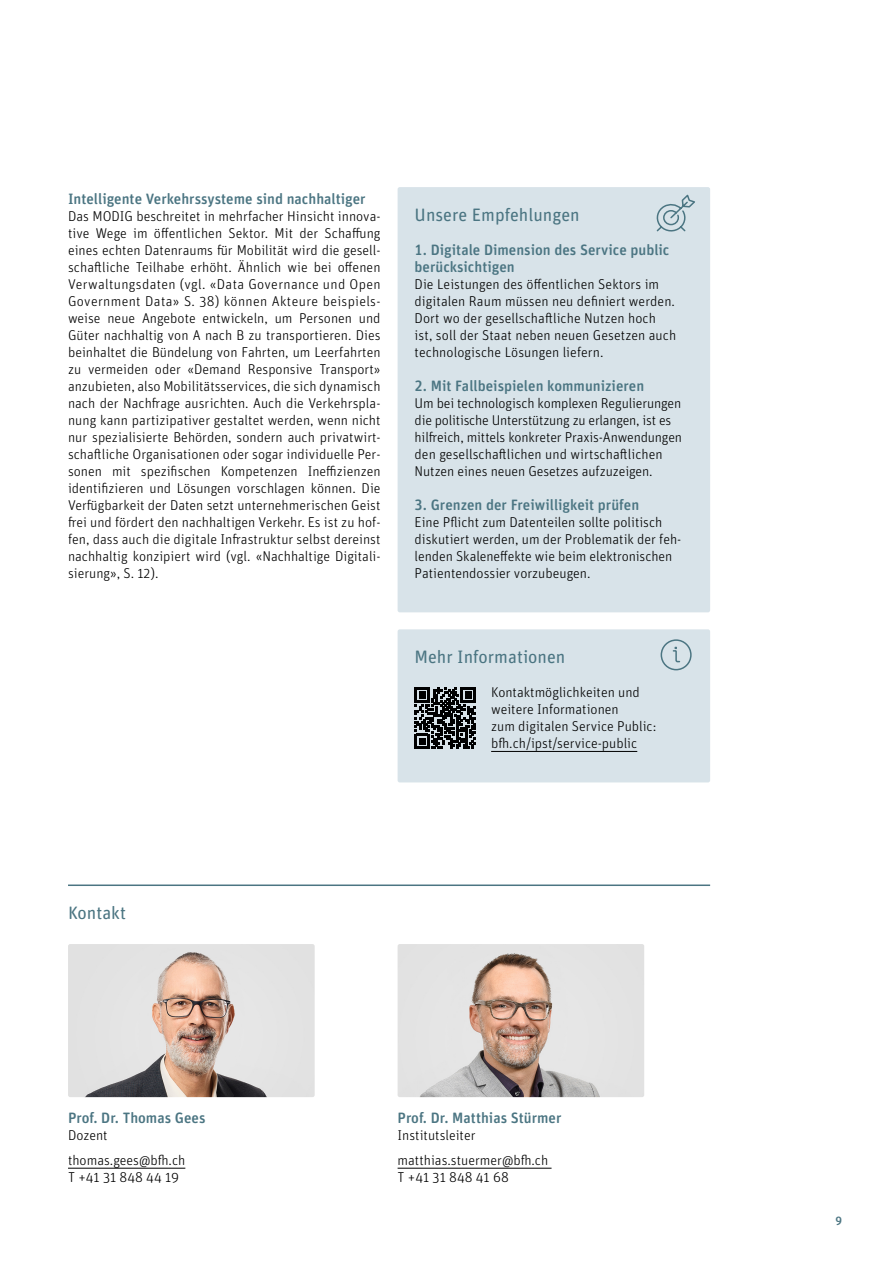
<style>
.page{position:relative;width:893px;height:1263px;background:#fff}
.page>*{position:absolute;margin:0;border:0;box-sizing:border-box;transform-origin:0 0}
.Boxe_UT_neu_ej{font:18px "Unit Rounded Pro";color:#4b7582}
.Untertitel_1{font:18px "Unit Rounded Pro";color:#4b7582}
.Untertitel_2{font:500 15px/17px "Unit Rounded Pro";color:#4b7582}
.Fliesstext_Blocksatz{font:300 14.25px/17px "Unit Rounded Pro";color:#000;text-align:justify}
.Fliesstext{font:300 14.25px/17px "Unit Rounded Pro";color:#000}
.Autoren{font:300 14.25px/17px "Unit Rounded Pro";color:#000}
.t1{font:500 12px "Unit Rounded Pro";color:#4b7582}
</style>
<div class="page">
<hr style="left:68px;top:884px;width:642px;height:2px;background:#4b7582">
<hr style="left:68px;top:1168px;width:117px;height:1px;background:#000">
<hr style="left:398px;top:1168px;width:154px;height:1px;background:#000">
<img style="left:68px;top:944px;width:247px;height:153px">
<img style="left:398px;top:944px;width:246px;height:153px">
<div style="left:398px;top:629px;width:312px;height:153px;background:#d8e3e9;border-radius:2px"></div>
<hr style="left:491px;top:751px;width:146px;height:1px;background:#000">
<div style="left:398px;top:187px;width:312px;height:425px;background:#d8e3e9;border-radius:2px"></div>
<svg style="left:656px;top:194px;width:39px;height:38px"></svg>
<svg style="left:415px;top:688px;width:61px;height:60px"></svg>
<svg style="left:660px;top:639px;width:32px;height:32px"></svg>
<p class="Untertitel_2" style="left:68px;top:190px;width:299px">Intelligente Verkehrssysteme sind nachhaltiger</p>
<p class="Fliesstext_Blocksatz" style="left:68px;top:207px;width:314px">Das MODIG beschreitet in mehrfacher Hinsicht innova&shy;tive Wege im öffentlichen Sektor. Mit der Schaffung eines echten Datenraums für Mobilität wird die gesell&shy;schaftliche Teilhabe erhöht. Ähnlich wie bei offenen Verwaltungsdaten (vgl. «Data Governance und Open Government Data» S. 38) können Akteure beispiels&shy;weise neue Angebote entwickeln, um Personen und Güter nachhaltig von A nach B zu transportieren. Dies beinhaltet die Bündelung von Fahrten, um Leerfahrten zu vermeiden oder «Demand Responsive Transport» anzubieten, also Mobilitätsservices, die sich dynamisch nach der Nachfrage ausrichten. Auch die Verkehrspla&shy;nung kann partizipativer gestaltet werden, wenn nicht nur spezialisierte Behörden, sondern auch privatwirt&shy;schaftliche Organisationen oder sogar individuelle Per&shy;sonen mit spezifischen Kompetenzen Ineffizienzen identifizieren und Lösungen vorschlagen können. Die Verfügbarkeit der Daten setzt unternehmerischen Geist frei und fördert den nachhaltigen Verkehr. Es ist zu hof&shy;fen, dass auch die digitale Infrastruktur selbst dereinst nachhaltig konzipiert wird (vgl. «Nachhaltige Digitali&shy;sierung», S. 12).</p>
<p class="Boxe_UT_neu_ej" style="left:415px;top:202px;width:167px">Unsere Empfehlungen</p>
<p class="Untertitel_2" style="left:415px;top:241px;width:256px">1. Digitale Dimension des Service public berücksichtigen</p>
<p class="Fliesstext" style="left:415px;top:275px;width:263px">Die Leistungen des öffentlichen Sektors im digitalen Raum müssen neu definiert werden.<br>Dort wo der gesellschaftliche Nutzen hoch ist, soll der Staat neben neuen Gesetzen auch technologische Lösungen liefern.</p>
<p class="Untertitel_2" style="left:415px;top:377px;width:231px">2. Mit Fallbeispielen kommunizieren</p>
<p class="Fliesstext" style="left:415px;top:394px;width:269px">Um bei technologisch komplexen Regulierungen die politische Unterstützung zu erlangen, ist es hilfreich, mittels konkreter Praxis-Anwendungen den gesellschaftlichen und wirtschaftlichen Nutzen eines neuen Gesetzes aufzuzeigen.</p>
<p class="Untertitel_2" style="left:415px;top:496px;width:226px">3. Grenzen der Freiwilligkeit prüfen</p>
<p class="Fliesstext" style="left:415px;top:514px;width:268px">Eine Pflicht zum Datenteilen sollte politisch diskutiert werden, um der Problematik der feh&shy;lenden Skaleneffekte wie beim elektronischen Patientendossier vorzubeugen.</p>
<p class="Boxe_UT_neu_ej" style="left:415px;top:645px;width:152px">Mehr Informationen</p>
<p class="Fliesstext" style="left:491px;top:684px;width:167px">Kontaktmöglichkeiten und weitere Informationen<br>zum digitalen Service Public: bfh.ch/ipst/service-public</p>
<p class="Untertitel_1" style="left:68px;top:900px;width:59px">Kontakt</p>
<p class="Untertitel_2" style="left:68px;top:1108px;width:139px">Prof. Dr. Thomas Gees</p>
<p class="Autoren" style="left:68px;top:1126px;width:41px">Dozent</p>
<p class="Autoren" style="left:68px;top:1151px;width:119px">thomas.gees@bfh.ch<br>T +41 31 848 44 19</p>
<p class="Untertitel_2" style="left:398px;top:1108px;width:165px">Prof. Dr. Matthias Stürmer</p>
<p class="Autoren" style="left:398px;top:1126px;width:79px">Institutsleiter</p>
<p class="Autoren" style="left:398px;top:1151px;width:152px">matthias.stuermer@bfh.ch<br>T +41 31 848 41 68</p>
<p class="t1" style="left:835px;top:1212px;width:8px">9</p>
</div>
